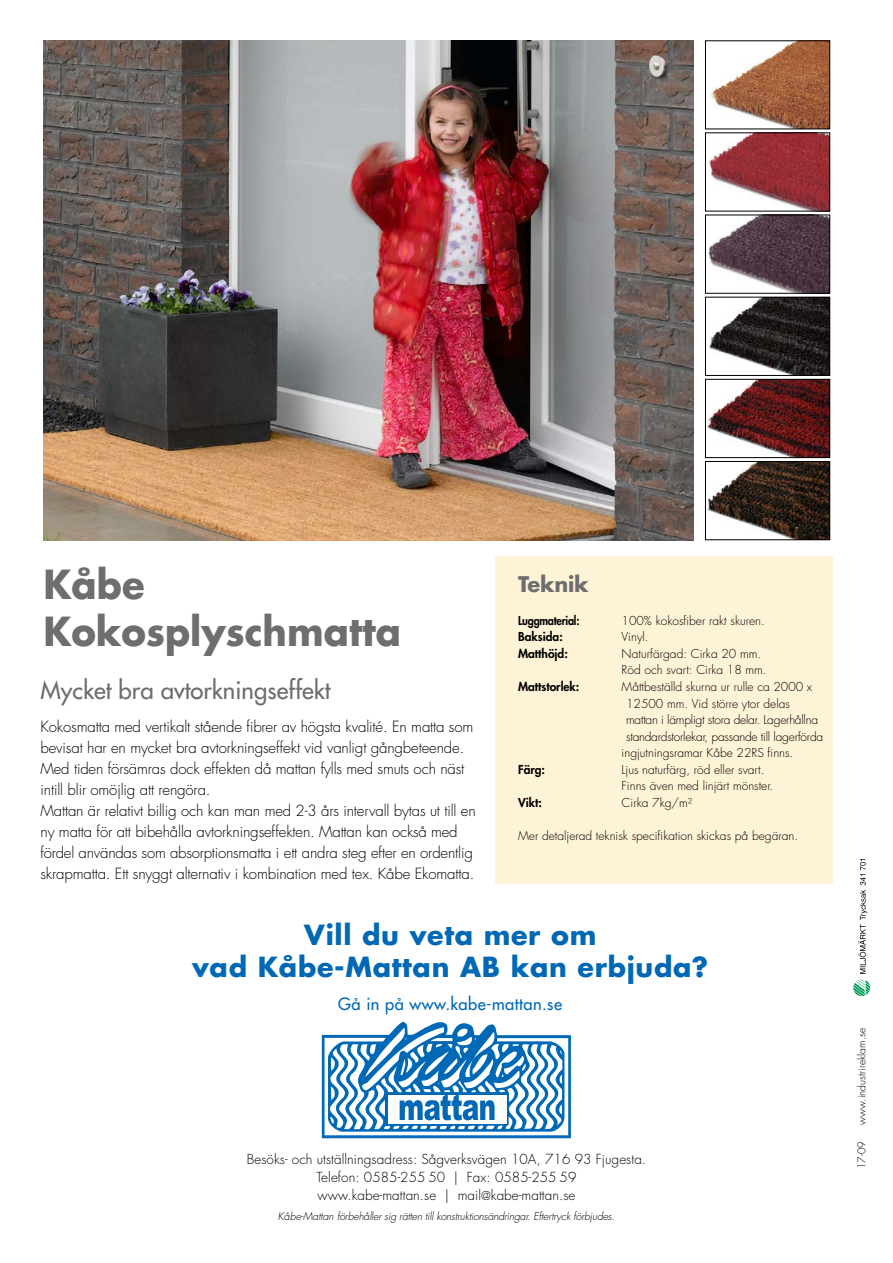
<style>
.page{position:relative;width:893px;height:1263px;background:#fff}
.page>*{position:absolute;margin:0;border:0;box-sizing:border-box;transform-origin:0 0}
.t1{font:700 39px/46.8px "Futura Std";color:#6e6e6e;scale:.95 1}
.t2{font:700 27px/32.4px "Futura Std";letter-spacing:.025em;color:#0068b4;text-align:center}
.t3{font:500 24px "Futura Std";color:#6e6e6e}
.t4{font:700 21px "Futura Std";letter-spacing:-.01em;color:#6e6e6e}
.t5{font:500 16.5px "Futura Std";letter-spacing:.025em;color:#0068b4}
.t6{font:300 15px/21px "Futura Std";letter-spacing:-.01em;color:#000}
.t7{font:300 13.5px/18px "Futura Std";letter-spacing:.005em;color:#000;text-align:center}
.t8{font:300 12px/16.5px "Futura Std";color:#000}
.t9{font:300 12px "Futura Std";letter-spacing:-.02em;color:#000}
.t10{font:800 12px "Futura Std";color:#000}
.t11{font:800 12px "Futura Std";letter-spacing:-.02em;color:#000;scale:.9 1}
.t12{font:italic 300 10.5px "Futura Std";letter-spacing:-.015em;color:#000}
.t13{font:300 10.5px "Futura Std";color:#000}
.s1{font-size:12px}
</style>
<div class="page">
<div style="left:495px;top:556px;width:338px;height:328px;background:#fff3d7"></div>
<img style="left:710px;top:42px;width:118px;height:85px">
<div style="left:705px;top:40px;width:125px;height:89px;border:1px solid #000"></div>
<img style="left:709px;top:134px;width:119px;height:75px">
<div style="left:705px;top:132px;width:125px;height:79px;border:1px solid #000"></div>
<img style="left:708px;top:217px;width:120px;height:75px">
<div style="left:705px;top:215px;width:125px;height:79px;border:1px solid #000"></div>
<img style="left:709px;top:299px;width:119px;height:75px">
<div style="left:705px;top:297px;width:125px;height:79px;border:1px solid #000"></div>
<img style="left:707px;top:381px;width:121px;height:75px">
<div style="left:705px;top:379px;width:125px;height:79px;border:1px solid #000"></div>
<img style="left:708px;top:463px;width:120px;height:75px">
<div style="left:705px;top:461px;width:125px;height:79px;border:1px solid #000"></div>
<img style="left:43px;top:40px;width:650px;height:500px">
<svg style="left:853px;top:859px;width:17px;height:137px"></svg>
<svg style="left:322px;top:1021px;width:249px;height:117px"></svg>
<h1 class="t1" style="left:43px;top:560px;width:378px">Kåbe<br>Kokosplyschmatta</h1>
<h3 class="t3" style="left:40px;top:675px;width:292px">Mycket bra avtorkningseffekt</h3>
<p class="t6" style="left:40px;top:716px;width:437px">Kokosmatta med vertikalt stående fibrer av högsta kvalité. En matta som bevisat har en mycket bra avtorkningseffekt vid vanligt gångbeteende.<br>Med tiden försämras dock effekten då mattan fylls med smuts och näst intill blir omöjlig att rengöra.<br>Mattan är relativt billig och kan man med 2-3 års intervall bytas ut till en ny matta för att bibehålla avtorkningseffekten. Mattan kan också med fördel användas som absorptionsmatta i ett andra steg efter en ordentlig skrapmatta. Ett snyggt alternativ i kombination med tex. Kåbe Ekomatta.</p>
<h3 class="t4" style="left:518px;top:570px;width:72px">Teknik</h3>
<p class="t11" style="left:518px;top:613px;width:70px">Luggmaterial:</p>
<p class="t8" style="left:622px;top:613px;width:145px">100% kokosfiber rakt skuren.</p>
<p class="t10" style="left:518px;top:629px;width:46px">Baksida:</p>
<p class="t8" style="left:622px;top:629px;width:28px">Vinyl.</p>
<p class="t10" style="left:518px;top:646px;width:51px">Matthöjd:</p>
<p class="t8" style="left:622px;top:646px;width:146px">Naturfärgad: Cirka 20 mm.<br>Röd och svart: Cirka 18 mm.</p>
<p class="t10" style="left:518px;top:679px;width:63px">Mattstorlek:</p>
<p class="t8" style="left:622px;top:679px;width:192px">Måttbeställd skurna ur rulle ca 2000 x</p>
<p class="t8" style="left:626px;top:695px;width:165px">12500 mm. Vid större ytor delas</p>
<p class="t9" style="left:626px;top:712px;width:193px">mattan i lämpligt stora delar. Lagerhållna</p>
<p class="t9" style="left:626px;top:729px;width:199px">standardstorlekar, passande till lagerförda</p>
<p class="t8" style="left:622px;top:745px;width:173px">ingjutningsramar Kåbe 22RS finns.</p>
<p class="t10" style="left:518px;top:761px;width:28px">Färg:</p>
<p class="t8" style="left:622px;top:761px;width:153px">Ljus naturfärg, röd eller svart.<br>Finns även med linjärt mönster.</p>
<p class="t10" style="left:518px;top:794px;width:25px">Vikt:</p>
<p class="t8" style="left:622px;top:794px;width:72px">Cirka 7kg/m²</p>
<p class="t8" style="left:518px;top:827px;width:281px">Mer detaljerad teknisk specifikation skickas på begäran.</p>
<h2 class="t2" style="left:192px;top:918px;width:518px">Vill du veta mer om<br>vad Kåbe-Mattan AB kan erbjuda?</h2>
<p class="t5" style="left:338px;top:993px;width:225px">Gå in på www.kabe-mattan.se</p>
<p class="t7" style="left:247px;top:1150px;width:401px">Besöks- och utställningsadress: Sågverksvägen 10A, 716 93 Fjugesta.<br>Telefon: 0585-255 50 | Fax: 0585-255 59<br>www.kabe-mattan.se | mail<span class="s1">@</span>kabe-mattan.se</p>
<p class="t12" style="left:278px;top:1209px;width:339px">Kåbe-Mattan förbehåller sig rätten till konstruktionsändringar. Eftertryck förbjudes.</p>
<p class="t13" style="left:855px;top:1125px;width:99px;rotate:-90deg">www.industrireklam.se</p>
<p class="t13" style="left:855px;top:1169px;width:30px;rotate:-90deg">17-09</p>
</div>
